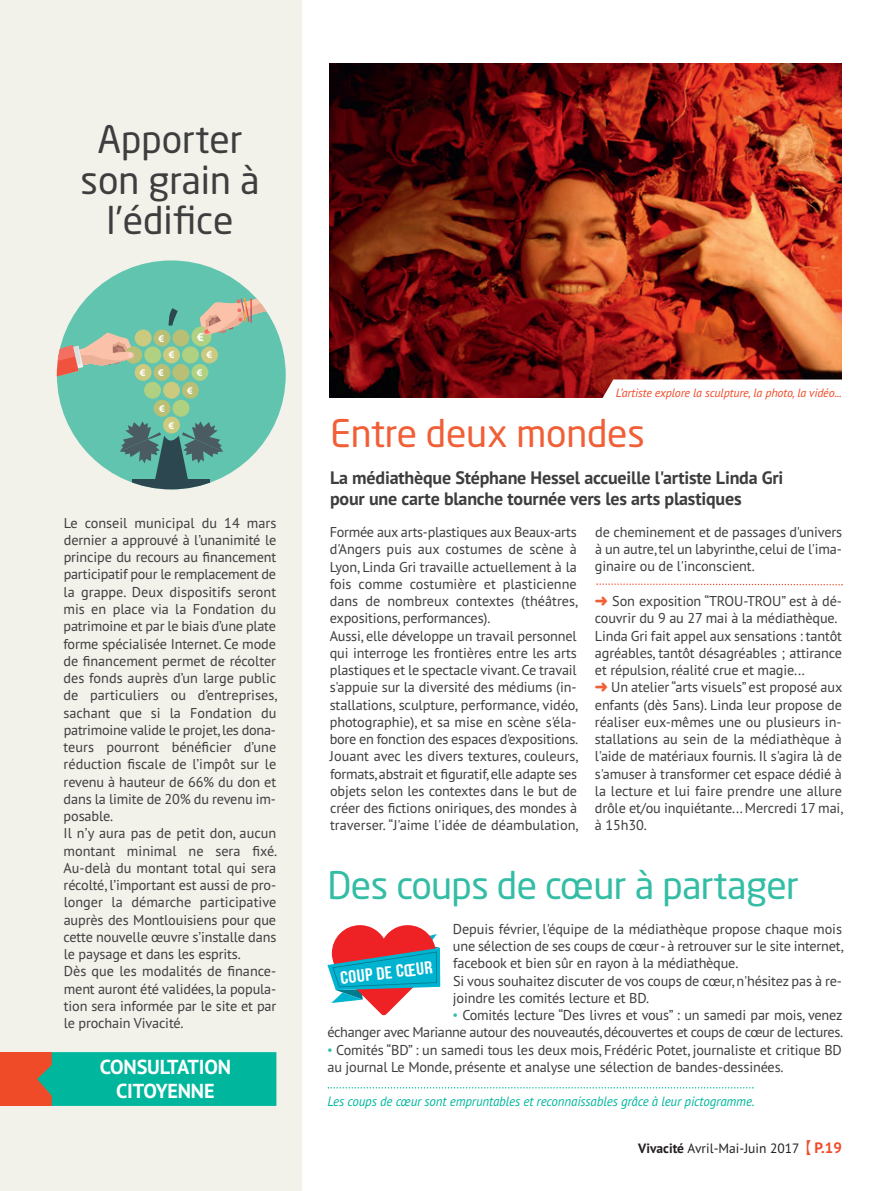
<style>
.page{position:relative;width:893px;height:1191px;background:#fff}
.page>*{position:absolute;margin:0;border:0;box-sizing:border-box;transform-origin:0 0}
.t1{font:37.5px/40.5px "Neo Sans Std";color:#3e3e3f;text-align:center}
.t2{font:37.5px "Neo Sans Std";letter-spacing:-.015em;color:#33bda4}
.t3{font:37.5px "Neo Sans Std";letter-spacing:-.005em;color:#f15f36}
.t4{font:700 20.25px/24.3px "PT Sans";letter-spacing:-.01em;color:#fff;text-align:center}
.t5{font:700 18px/21.6px "PT Sans";letter-spacing:-.01em;color:#3e3e3f}
.t6{font:17.55px "Bebas Neue";color:#fff;scale:1.13 1}
.t7{font:14.25px/17.2px "PT Sans";letter-spacing:-.01em;color:#3e3e3f}
.t8{font:italic 13.5px "PT Sans";letter-spacing:-.01em;color:#00b79d;scale:.96 1}
.t9{font:13.5px "PT Sans";color:#231f20}
.t10{font:700 12.15px "Myriad Pro";color:#fff}
.t11{font:italic 12px "PT Sans";letter-spacing:-.01em;color:#f04b28}
.t12{font:700 10.35px "Myriad Pro";color:#fff}
.s1{color:#f15f36}
.s2{font-family:"Gill Sans";color:#33bda4}
.s3{font-weight:700}
.s4{font-family:"Li Hei Pro";font-size:15px;color:#f04b28}
.s5{font-weight:700;font-size:15px;color:#f04b28}
</style>
<div class="page">
<div style="left:0;top:0;width:302px;height:1191px;background:#f2f1ea"></div>
<img style="left:330px;top:64px;width:512px;height:334px">
<div style="left:57px;top:260px;width:229px;height:229px;background:#61c4af;border-radius:50%"></div>
<div style="left:144px;top:346px;width:17px;height:17px;background:#b0d181;border-radius:50%"></div>
<div style="left:163px;top:346px;width:17px;height:17px;background:#cbca7e;border-radius:50%"></div>
<div style="left:182px;top:346px;width:17px;height:17px;background:#b0d181;border-radius:50%"></div>
<div style="left:201px;top:346px;width:17px;height:17px;background:#cbca7e;border-radius:50%"></div>
<div style="left:135px;top:364px;width:17px;height:17px;background:#cbca7e;border-radius:50%"></div>
<div style="left:153px;top:364px;width:17px;height:17px;background:#b9bf74;border-radius:50%"></div>
<div style="left:172px;top:364px;width:17px;height:17px;background:#b9bf74;border-radius:50%"></div>
<div style="left:191px;top:364px;width:17px;height:17px;background:#b0d181;border-radius:50%"></div>
<div style="left:135px;top:329px;width:17px;height:17px;background:#cbca7e;border-radius:50%"></div>
<div style="left:153px;top:329px;width:17px;height:17px;background:#b9bf74;border-radius:50%"></div>
<div style="left:172px;top:329px;width:17px;height:17px;background:#b9bf74;border-radius:50%"></div>
<div style="left:144px;top:382px;width:17px;height:17px;background:#b0d181;border-radius:50%"></div>
<div style="left:163px;top:382px;width:17px;height:17px;background:#cbca7e;border-radius:50%"></div>
<div style="left:182px;top:382px;width:17px;height:17px;background:#b9bf74;border-radius:50%"></div>
<div style="left:154px;top:400px;width:16px;height:17px;background:#b9bf74;border-radius:50%"></div>
<div style="left:173px;top:400px;width:16px;height:17px;background:#b0d181;border-radius:50%"></div>
<svg style="left:163px;top:416px;width:17px;height:17px"></svg>
<svg style="left:120px;top:421px;width:103px;height:58px"></svg>
<svg style="left:132px;top:479px;width:78px;height:10px"></svg>
<svg style="left:168px;top:308px;width:10px;height:17px"></svg>
<div style="left:191px;top:326px;width:20px;height:20px;background:#b0d181;border-radius:50%"></div>
<svg style="left:199px;top:296px;width:76px;height:40px"></svg>
<div style="left:125px;top:346px;width:17px;height:17px;background:#b9bf74;border-radius:50%"></div>
<svg style="left:57px;top:332px;width:78px;height:45px"></svg>
<svg style="left:596px;top:583px;width:247px;height:3px"></svg>
<svg style="left:594px;top:379px;width:248px;height:19px"></svg>
<svg style="left:327px;top:925px;width:113px;height:90px"></svg>
<svg style="left:328px;top:1087px;width:426px;height:1px"></svg>
<div style="left:0;top:1052px;width:52px;height:54px;background:#f04b28"></div>
<svg style="left:37px;top:1052px;width:239px;height:54px;background:#0bb298"></svg>
<h1 class="t1" style="left:81px;top:122px;width:181px">Apporter son grain à l’édifice</h1>
<p class="t12" style="left:158px;top:334px;width:7px">€</p>
<p class="t12" style="left:169px;top:351px;width:7px">€</p>
<p class="t10" style="left:197px;top:332px;width:8px">€</p>
<p class="t12" style="left:206px;top:351px;width:7px">€</p>
<p class="t12" style="left:140px;top:368px;width:7px">€</p>
<p class="t12" style="left:197px;top:368px;width:7px">€</p>
<p class="t12" style="left:159px;top:404px;width:7px">€</p>
<p class="t12" style="left:168px;top:421px;width:7px">€</p>
<p class="t12" style="left:158px;top:368px;width:7px">€</p>
<p class="t12" style="left:187px;top:386px;width:7px">€</p>
<p class="t7" style="left:63px;top:514px;width:215px">Le conseil municipal du 14 mars dernier a approuvé à l’unanimité le principe du recours au financement participatif pour le remplacement de la grappe. Deux dispositifs seront mis en place via la Fondation du patrimoine et par le biais d’une plate forme spécialisée Internet. Ce mode de financement permet de récolter des fonds auprès d’un large public de particuliers ou d’entreprises, sachant que si la Fondation du patrimoine valide le projet, les dona&shy;teurs pourront bénéficier d’une réduction fiscale de l’impôt sur le revenu à hauteur de 66% du don et dans la limite de 20% du revenu im&shy;posable.<br>Il n’y aura pas de petit don, aucun montant minimal ne sera fixé.<br>Au-delà du montant total qui sera récolté, l’important est aussi de pro&shy;longer la démarche participative auprès des Montlouisiens pour que cette nouvelle œuvre s’installe dans le paysage et dans les esprits.<br>Dès que les modalités de finance&shy;ment auront été validées, la popula&shy;tion sera informée par le site et par le prochain Vivacité.</p>
<h2 class="t4" style="left:100px;top:1054px;width:133px">CONSULTATION<br>CITOYENNE</h2>
<p class="t11" style="left:616px;top:385px;width:227px">L’artiste explore la sculpture, la photo, la vidéo...</p>
<h1 class="t3" style="left:330px;top:419px;width:316px">Entre deux mondes</h1>
<p class="t5" style="left:330px;top:466px;width:455px">La médiathèque Stéphane Hessel accueille l'artiste Linda Gri pour une carte blanche tournée vers les arts plastiques</p>
<p class="t7" style="left:330px;top:523px;width:250px">Formée aux arts-plastiques aux Beaux-arts d'Angers puis aux costumes de scène à Lyon, Linda Gri travaille actuellement à la fois comme costumière et plasticienne dans de nombreux contextes (théâtres, expositions, performances).<br>Aussi, elle développe un travail personnel qui interroge les frontières entre les arts plastiques et le spectacle vivant. Ce travail s'appuie sur la diversité des médiums (in&shy;stallations, sculpture, performance, vidéo, photographie), et sa mise en scène s'éla&shy;bore en fonction des espaces d'expositions.<br>Jouant avec les divers textures, couleurs, formats, abstrait et figuratif, elle adapte ses objets selon les contextes dans le but de créer des fictions oniriques, des mondes à traverser. “J'aime l'idée de déambulation,</p>
<p class="t7" style="left:595px;top:523px;width:249px;text-align:justify">de cheminement et de passages d'univers à un autre, tel un labyrinthe, celui de l'ima&shy;ginaire ou de l'inconscient.</p>
<p class="t7" style="left:595px;top:592px;width:250px"><span class="s1">➜</span> Son exposition “TROU-TROU” est à dé&shy;couvrir du 9 au 27 mai à la médiathèque.<br>Linda Gri fait appel aux sensations : tantôt agréables, tantôt désagréables ; attirance et répulsion, réalité crue et magie...<br><span class="s1">➜</span> Un atelier “arts visuels” est proposé aux enfants (dès 5ans). Linda leur propose de réaliser eux-mêmes une ou plusieurs in&shy;stallations au sein de la médiathèque à l'aide de matériaux fournis. Il s'agira là de s'amuser à transformer cet espace dédié à la lecture et lui faire prendre une allure drôle et/ou inquiétante... Mercredi 17 mai, à 15h30.</p>
<h1 class="t2" style="left:327px;top:871px;width:473px">Des coups de cœur à partager</h1>
<p class="t7" style="left:453px;top:920px;width:392px">Depuis février, l'équipe de la médiathèque propose chaque mois une sélection de ses coups de cœur - à retrouver sur le site internet, facebook et bien sûr en rayon à la médiathèque.<br>Si vous souhaitez discuter de vos coups de cœur, n'hésitez pas à re&shy;joindre les comités lecture et BD.</p>
<p class="t7" style="left:327px;top:1006px;width:517px;text-align:right"><span class="s2">•</span> Comités lecture “Des livres et vous” : un samedi par mois, venez<br>échanger avec Marianne autour des nouveautés, découvertes et coups de cœur de lectures.</p>
<p class="t7" style="left:327px;top:1040px;width:516px"><span class="s2">•</span> Comités “BD” : un samedi tous les deux mois, Frédéric Potet, journaliste et critique BD au journal Le Monde, présente et analyse une sélection de bandes-dessinées.</p>
<p class="t8" style="left:327px;top:1092px;width:446px">Les coups de cœur sont empruntables et reconnaissables grâce à leur pictogramme.</p>
<p class="t6" style="left:339px;top:967px;width:84px;rotate:-6deg">Coup de Cœur</p>
<p class="t9" style="left:638px;top:1139px;width:205px"><span class="s3">Vivacité</span> Avril-Mai-Juin 2017<span class="s4">-</span><span class="s5">P.19</span></p>
</div>
